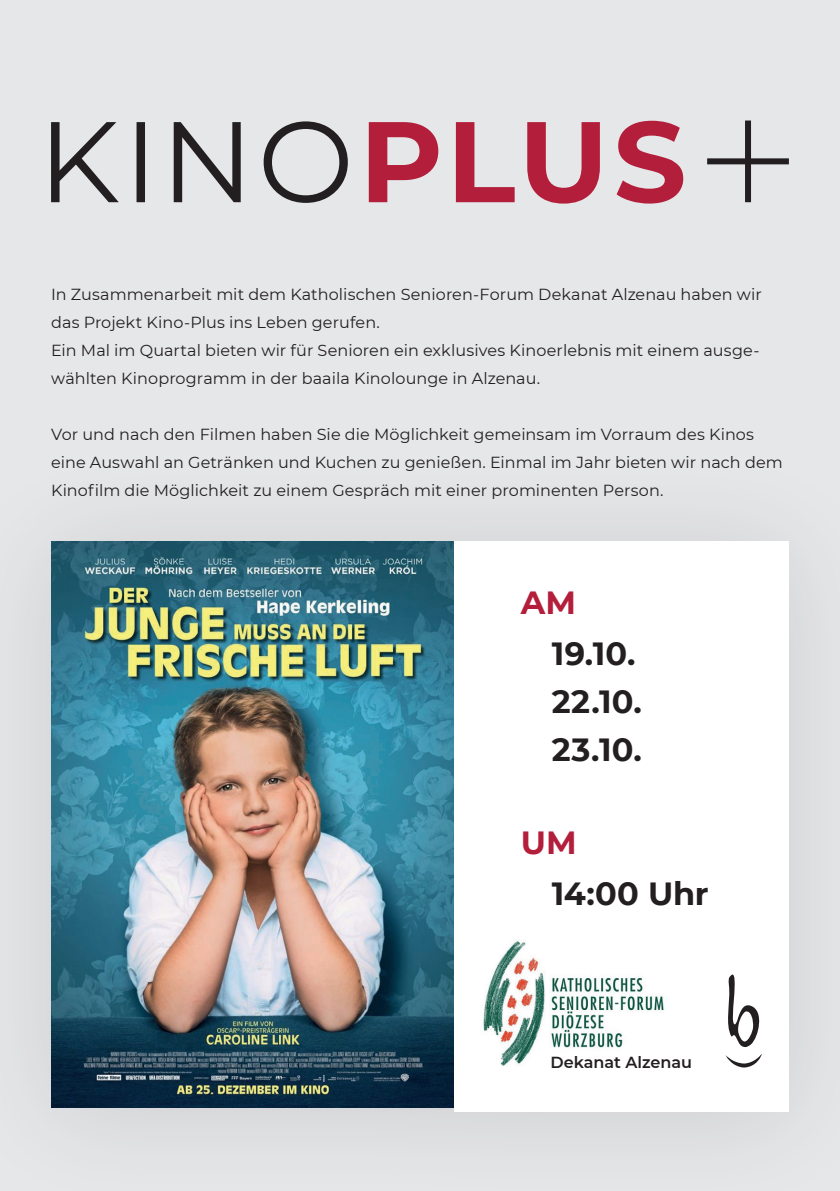
<style>
.page{position:relative;width:840px;height:1191px;background:#fff}
.page>*{position:absolute;margin:0;border:0;box-sizing:border-box;transform-origin:0 0}
.t1{font:700 32px/48px "Montserrat";letter-spacing:.005em;color:#231f20}
.t2{font:700 32px "Montserrat";color:#b31e3b}
.t3{font:16px/28px "Montserrat";letter-spacing:.005em;color:#231f20}
.t4{font:600 16px "Montserrat";color:#231f20}
</style>
<div class="page">
<div style="left:0;top:0;width:839px;height:1191px;background:#e6e7e9"></div>
<div style="left:744px;top:120px;width:6px;height:82px;background:#231f20"></div>
<div style="left:706px;top:158px;width:82px;height:6px;background:#231f20"></div>
<svg style="left:368px;top:121px;width:314px;height:83px"></svg>
<svg style="left:51px;top:121px;width:296px;height:82px"></svg>
<div style="left:0;top:445px;width:839px;height:746px;background:#e0e1e3"></div>
<img style="left:51px;top:541px;width:403px;height:566px">
<div style="left:454px;top:541px;width:334px;height:571px;background:#fff"></div>
<svg style="left:728px;top:974px;width:32px;height:73px"></svg>
<svg style="left:725px;top:1055px;width:36px;height:12px"></svg>
<img style="left:483px;top:940px;width:181px;height:126px">
<p class="t3" style="left:51px;top:279px;width:712px">In Zusammenarbeit mit dem Katholischen Senioren-Forum Dekanat Alzenau haben wir das Projekt Kino-Plus ins Leben gerufen.<br>Ein Mal im Quartal bieten wir für Senioren ein exklusives Kinoerlebnis mit einem ausge&shy;wählten Kinoprogramm in der baaila Kinolounge in Alzenau.</p>
<p class="t3" style="left:51px;top:419px;width:732px">Vor und nach den Filmen haben Sie die Möglichkeit gemeinsam im Vorraum des Kinos eine Auswahl an Getränken und Kuchen zu genießen. Einmal im Jahr bieten wir nach dem<br>Kinofilm die Möglichkeit zu einem Gespräch mit einer prominenten Person.</p>
<h1 class="t2" style="left:520px;top:580px;width:57px">AM</h1>
<h1 class="t1" style="left:551px;top:628px;width:91px">19.10.<br>22.10.<br>23.10.</h1>
<h1 class="t2" style="left:520px;top:820px;width:57px">UM</h1>
<h1 class="t1" style="left:551px;top:868px;width:158px">14:00 Uhr</h1>
<p class="t4" style="left:550px;top:1050px;width:143px">Dekanat Alzenau</p>
</div>
